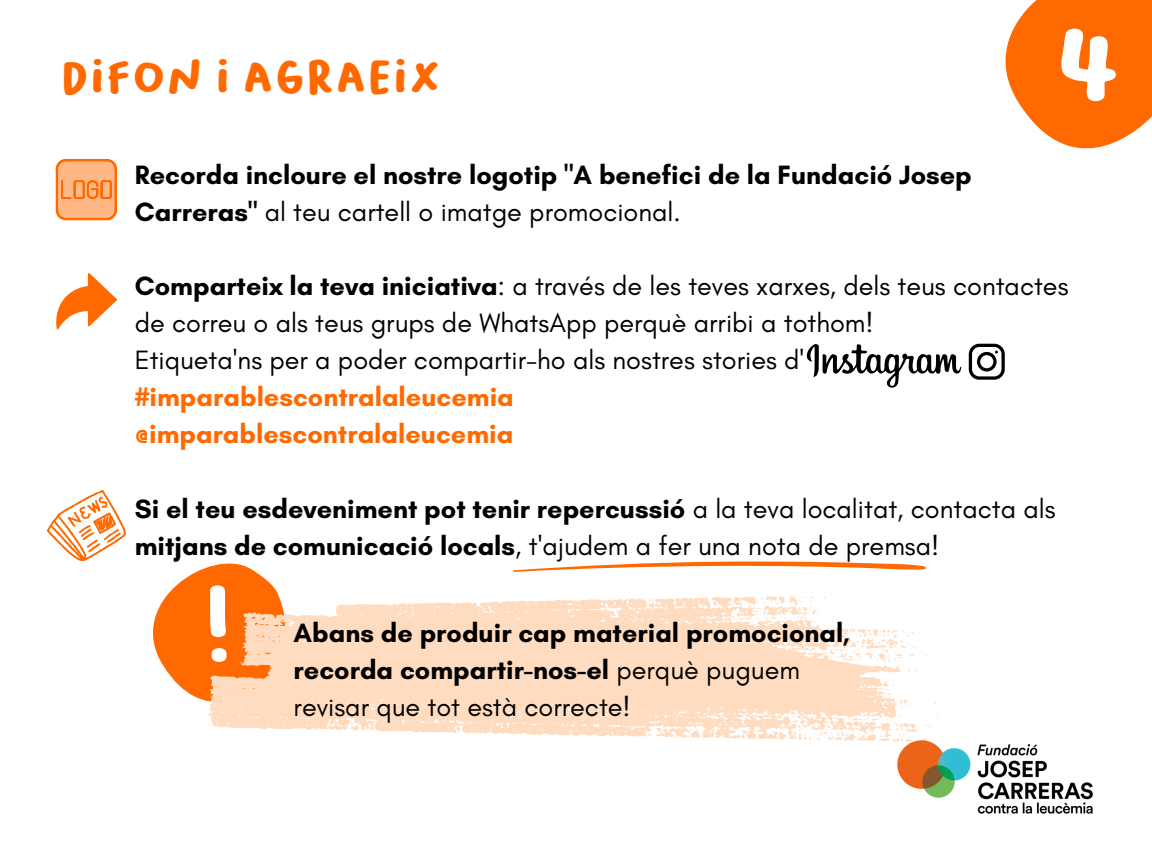
<style>
.page{position:relative;width:1152px;height:864px;background:#fff}
.page>*{position:absolute;margin:0;border:0;box-sizing:border-box;transform-origin:0 0}
.t1{font:115.2px "Bakso Sapi";color:#fff}
.t2{font:97.65px "Bakso Sapi";color:#fff}
.t3{font:48px "Bakso Sapi";color:#ff6900}
.t4{font:700 27px/37.2px "Glacial Indifference";color:#000}
.t5{font:27px/37.2px "Glacial Indifference";color:#000}
.t6{font:700 27px "Glacial Indifference";color:#ff6900}
.s1{font-weight:400}
.s2{font-weight:700}
</style>
<div class="page">
<svg style="left:254px;top:596px;width:675px;height:145px;fill:#ffdcbf"></svg>
<svg style="left:1005px;top:0;width:147px;height:149px;background:#ff7f25"></svg>
<img style="left:870px;top:689px;width:223px;height:125px">
<svg style="left:56px;top:159px;width:61px;height:61px;background:#ffa566"></svg>
<svg style="left:56px;top:273px;width:61px;height:56px"></svg>
<svg style="left:47px;top:490px;width:245px;height:238px"></svg>
<svg style="left:807px;top:344px;width:154px;height:44px"></svg>
<svg style="left:969px;top:344px;width:36px;height:36px"></svg>
<svg style="left:512px;top:561px;width:414px;height:11px"></svg>
<p class="t3" style="left:60px;top:48px;width:382px">Difon i agraeix</p>
<p class="t4" style="left:135px;top:156px;width:839px">Recorda incloure el nostre logotip "A benefici de la Fundació Josep<br>Carreras" <span class="s1">al teu cartell o imatge promocional.</span></p>
<p class="t1" style="left:1053px;top:-8px;width:73px">4</p>
<p class="t5" style="left:135px;top:267px;width:935px"><span class="s2">Comparteix la teva iniciativa</span>: a través de les teves xarxes, dels teus contactes de correu o als teus grups de WhatsApp perquè arribi a tothom!</p>
<p class="t5" style="left:135px;top:341px;width:671px">Etiqueta'ns per a poder compartir-ho als nostres stories d'</p>
<p class="t6" style="left:135px;top:381px;width:381px">#imparablescontralaleucemia</p>
<p class="t6" style="left:135px;top:418px;width:380px">@imparablescontralaleucemia</p>
<p class="t4" style="left:135px;top:490px;width:922px">Si el teu esdeveniment pot tenir repercussió <span class="s1">a la teva localitat, contacta als </span>mitjans de comunicació locals<span class="s1">, t'ajudem a fer una nota de premsa!</span></p>
<p class="t2" style="left:203px;top:560px;width:33px">!</p>
<p class="t4" style="left:294px;top:614px;width:558px">Abans de produir cap material promocional, recorda compartir-nos-el <span class="s1">perquè puguem</span></p>
<p class="t5" style="left:294px;top:688px;width:339px">revisar que tot està correcte!</p>
</div>
